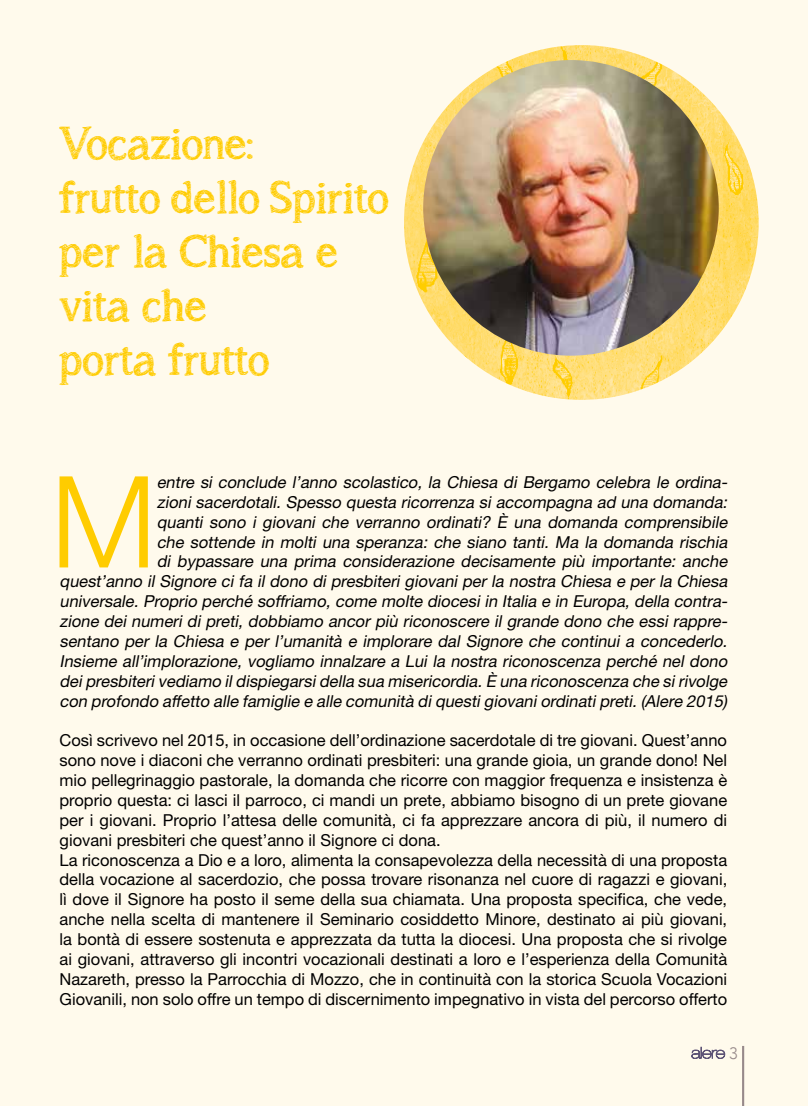
<style>
.page{position:relative;width:808px;height:1106px;background:#fffaec}
.page>*{position:absolute;margin:0;border:0;box-sizing:border-box;transform-origin:0 0}
.t1{font:300 127.35px "Helvetica Neue LT Std";color:#fc0}
.t2{font:45px/54px "asongforjennifer";color:#fc0}
.t3{font:16.5px/19.8px "Helvetica Neue LT Std";color:#000}
.t4{font:italic 16.5px/19.8px "Helvetica Neue LT Std";color:#000;text-align:right}
.t5{font:300 16.5px "Avenir";color:#97898a}
</style>
<div class="page">
<img style="left:404px;top:45px;width:355px;height:355px;border-radius:177px">
<img style="left:423px;top:60px;width:296px;height:296px;border-radius:148px">
<hr style="left:742px;top:1045px;width:2px;height:61px;background:#97898a">
<svg style="left:691px;top:1046px;width:34px;height:12px"></svg>
<h2 class="t2" style="left:60px;top:116px;width:331px">Vocazione:<br>frutto dello Spirito per la Chiesa e vita che<br>porta frutto</h2>
<p class="t4" style="left:60px;top:472px;width:673px">entre si conclude l’anno scolastico, la Chiesa di Bergamo celebra le ordina-<br>zioni sacerdotali. Spesso questa ricorrenza si accompagna ad una domanda:<br>quanti sono i giovani che verranno ordinati? È una domanda comprensibile<br>che sottende in molti una speranza: che siano tanti. Ma la domanda rischia<br>di bypassare una prima considerazione decisamente più importante: anche<br>quest’anno il Signore ci fa il dono di presbiteri giovani per la nostra Chiesa e per la Chiesa universale. Proprio perché soffriamo, come molte diocesi in Italia e in Europa, della contra&shy;zione dei numeri di preti, dobbiamo ancor più riconoscere il grande dono che essi rappre&shy;sentano per la Chiesa e per l’umanità e implorare dal Signore che continui a concederlo.<br>Insieme all’implorazione, vogliamo innalzare a Lui la nostra riconoscenza perché nel dono deipresbiterivediamo ildispiegarsidella sua misericordia.È una riconoscenza che sirivolge con profondo affetto alle famiglie e alle comunità diquestigiovaniordinatipreti.(Alere 2015)</p>
<p class="t3" style="left:60px;top:730px;width:669px">Così scrivevo nel 2015, in occasione dell’ordinazione sacerdotale di tre giovani. Quest’anno sono nove i diaconi che verranno ordinati presbiteri: una grande gioia, un grande dono! Nel mio pellegrinaggio pastorale, la domanda che ricorre con maggior frequenza e insistenza è proprio questa: ci lasci il parroco, ci mandi un prete, abbiamo bisogno di un prete giovane per i giovani. Proprio l’attesa delle comunità, ci fa apprezzare ancora di più, il numero di giovani presbiteri che quest’anno il Signore ci dona.<br>La riconoscenza a Dio e a loro, alimenta la consapevolezza della necessità di una proposta della vocazione al sacerdozio, che possa trovare risonanza nel cuore di ragazzi e giovani, lì dove il Signore ha posto il seme della sua chiamata. Una proposta specifica, che vede, anche nella scelta di mantenere il Seminario cosiddetto Minore, destinato ai più giovani, la bontà di essere sostenuta e apprezzata da tutta la diocesi. Una proposta che si rivolge ai giovani, attraverso gli incontri vocazionali destinati a loro e l’esperienza della Comunità Nazareth, presso la Parrocchia di Mozzo, che in continuità con la storica Scuola Vocazioni Giovanili, non solo offre un tempo di discernimento impegnativo in vista del percorso offerto</p>
<h1 class="t1" style="left:51px;top:444px;width:108px">M</h1>
<p class="t5" style="left:729px;top:1043px;width:10px">3</p>
</div>
